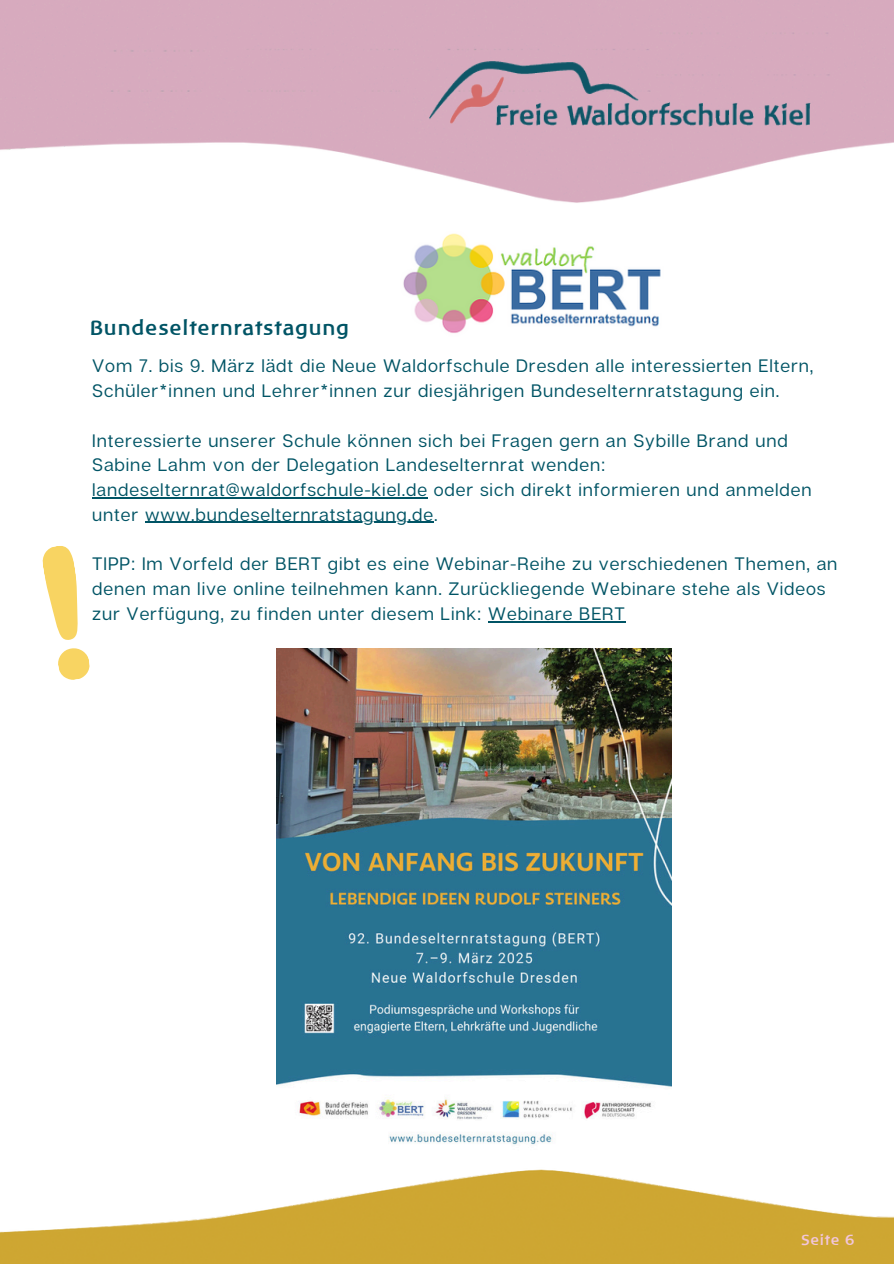
<style>
.page{position:relative;width:894px;height:1264px;background:#fff}
.page>*{position:absolute;margin:0;border:0;box-sizing:border-box;transform-origin:0 0}
.t1{font:700 21px "Baar Philos";letter-spacing:.05em;color:#005465}
.t2{font:18px/24.8px "Articulat CF";letter-spacing:.05em;color:#005465}
.t3{font:700 15px "Baar Philos";letter-spacing:.05em;color:#f2c6da}
</style>
<div class="page">
<img style="left:277px;top:648px;width:394px;height:497px">
<img style="left:0;top:1169px;width:893px;height:94px">
<img style="left:0;top:0;width:893px;height:203px">
<img style="left:429px;top:61px;width:380px;height:66px">
<img style="left:403px;top:233px;width:258px;height:100px">
<svg style="left:42px;top:546px;width:48px;height:134px"></svg>
<hr style="left:92px;top:497px;width:336px;height:1px;background:#005465">
<hr style="left:145px;top:522px;width:289px;height:1px;background:#005465">
<hr style="left:488px;top:621px;width:137px;height:1px;background:#005465">
<p class="t1" style="left:89px;top:316px;width:261px">Bundeselternratstagung</p>
<p class="t2" style="left:92px;top:353px;width:722px">Vom 7. bis 9. März lädt die Neue Waldorfschule Dresden alle interessierten Eltern,<br>Schüler*innen und Lehrer*innen zur diesjährigen Bundeselternratstagung ein.</p>
<h1 class="t2" style="left:92px;top:427px;width:720px">Interessierte unserer Schule können sich bei Fragen gern an Sybille Brand und Sabine Lahm von der Delegation Landeselternrat wenden: landeselternrat@waldorfschule-kiel.de oder sich direkt informieren und anmelden unter www.bundeselternratstagung.de.</h1>
<p class="t2" style="left:92px;top:551px;width:746px">TIPP: Im Vorfeld der BERT gibt es eine Webinar-Reihe zu verschiedenen Themen, an denen man live online teilnehmen kann. Zurückliegende Webinare stehe als Videos zur Verfügung, zu finden unter diesem Link: Webinare BERT</p>
<p class="t3" style="left:800px;top:1230px;width:55px">Seite 6</p>
</div>
